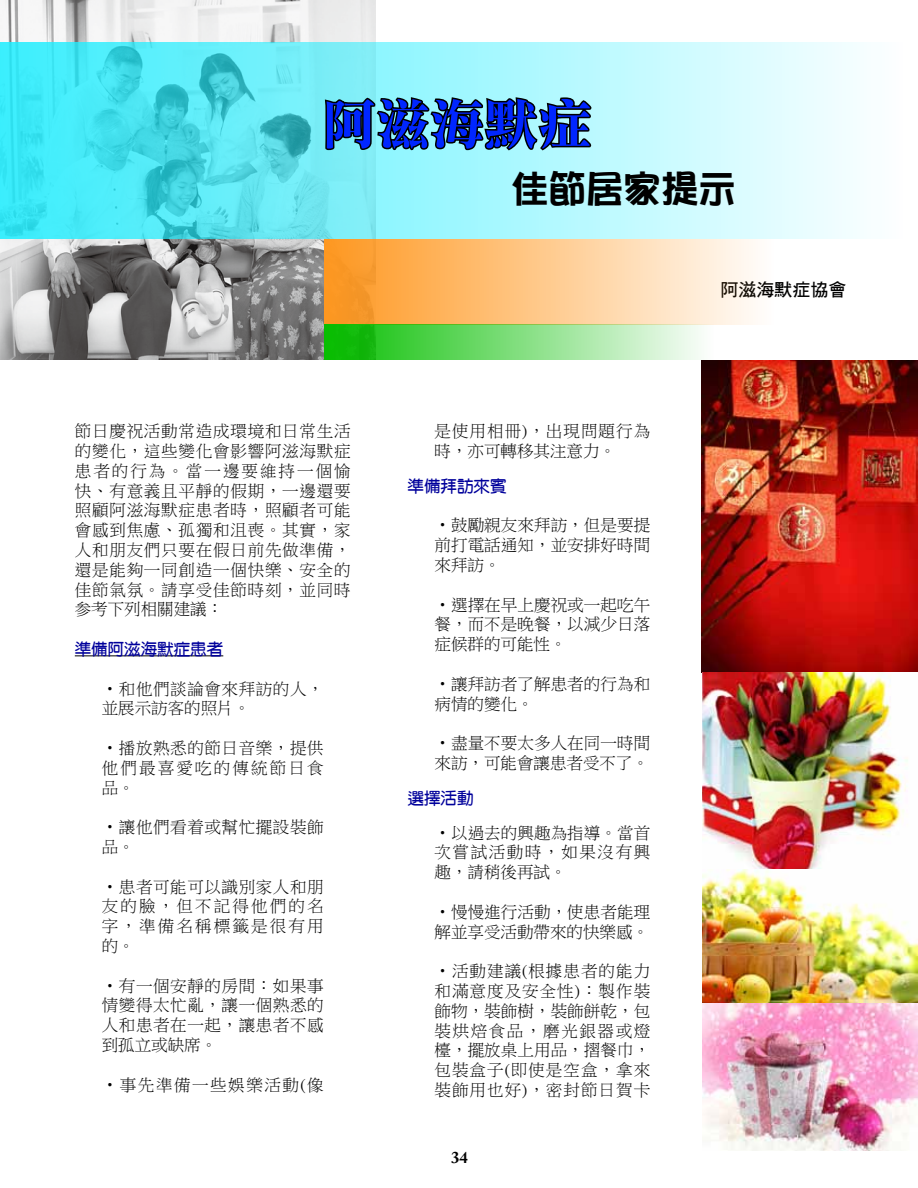
<style>
.page{position:relative;width:918px;height:1188px;background:#fff}
.page>*{position:absolute;margin:0;border:0;box-sizing:border-box;transform-origin:0 0}
.t1{font:54px "DF Li Song Bd WIN BF";color:#0026ff}
.t2{font:37.5px "DFPOP1 W9 HK BF";color:#000}
.t3{font:18px "DF Hei Bd HK BF";color:#000}
.t4{font:16.5px/19.8px "P Ming Li U";letter-spacing:.035em;color:#000;text-align:justify}
.t5{font:16.5px/19.8px "P Ming Li U";letter-spacing:.005em;color:#000}
.t6{font:16.5px/19.8px "P Ming Li U";color:#000}
.t7{font:16.5px/19.8px "P Ming Li U";letter-spacing:.065em;color:#000}
.t8{font:16.5px "DF Yuan Bd HK BF";color:#00009b}
.t9{font:16.5px "P Ming Li U";letter-spacing:.095em;color:#000}
.t10{font:700 16.5px "Adobe Caslon Pro";color:#000}
</style>
<div class="page">
<img style="left:0;top:0;width:375px;height:360px">
<hr style="left:75px;top:655px;width:148px;height:1px;background:#000">
<svg style="left:0;top:42px;width:860px;height:197px;background:#90eff7"></svg>
<svg style="left:323px;top:94px;width:276px;height:69px;background:#5d9297"></svg>
<div style="left:324px;top:239px;width:451px;height:86px;background:linear-gradient(to right,#fd961f,#fff)"></div>
<div style="left:324px;top:325px;width:392px;height:35px;background:linear-gradient(to right,#04bb00,#fff)"></div>
<img style="left:702px;top:360px;width:216px;height:791px">
<p class="t1" style="left:322px;top:97px;width:271px">阿滋海默症</p>
<p class="t2" style="left:511px;top:170px;width:226px">佳節居家提示</p>
<p class="t4" style="left:75px;top:421px;width:277px">節日慶祝活動常造成環境和日常生活的變化，這些變化會影響阿滋海默症患者的行為。當一邊要維持一個愉快、有意義且平靜的假期，一邊還要照顧阿滋海默症患者時，照顧者可能會感到焦慮、孤獨和沮喪。其實，家人和朋友們只要在假日前先做準備，還是能夠一同創造一個快樂、安全的佳節氣氛。請享受佳節時刻，並同時参考下列相關建議：</p>
<p class="t8" style="left:75px;top:641px;width:150px">準備阿滋海默症患者</p>
<p class="t4" style="left:102px;top:679px;width:223px">•和他們談論會來拜訪的人，並展示訪客的照片。</p>
<p class="t4" style="left:102px;top:738px;width:223px">•播放熟悉的節日音樂，提供他們最喜愛吃的傳統節日食品。</p>
<p class="t4" style="left:102px;top:817px;width:223px">•讓他們看着或幫忙擺設裝飾品。</p>
<p class="t4" style="left:102px;top:877px;width:223px">•患者可能可以識別家人和朋友的臉，但不記得他們的名字，準備名稱標籤是很有用的。</p>
<p class="t4" style="left:102px;top:976px;width:223px">•有一個安靜的房間：如果事情變得太忙亂，讓一個熟悉的人和患者在一起，讓患者不感到孤立或缺席。</p>
<p class="t9" style="left:102px;top:1076px;width:223px">•事先準備一些娛樂活動(像</p>
<p class="t7" style="left:435px;top:421px;width:217px">是使用相冊)，出現問題行為時，亦可轉移其注意力。</p>
<p class="t8" style="left:408px;top:478px;width:100px">準備拜訪來賓</p>
<p class="t4" style="left:435px;top:516px;width:217px">•鼓勵親友來拜訪，但是要提前打電話通知，並安排好時間來拜訪。</p>
<p class="t4" style="left:435px;top:595px;width:217px">•選擇在早上慶祝或一起吃午餐，而不是晚餐，以減少日落症候群的可能性。</p>
<p class="t5" style="left:435px;top:674px;width:217px">•讓拜訪者了解患者的行為和病情的變化。</p>
<p class="t5" style="left:435px;top:733px;width:217px">•盡量不要太多人在同一時間來訪，可能會讓患者受不了。</p>
<p class="t8" style="left:408px;top:790px;width:67px">選擇活動</p>
<p class="t4" style="left:435px;top:823px;width:217px">•以過去的興趣為指導。當首次嘗試活動時，如果沒有興趣，請稍後再試。</p>
<p class="t6" style="left:435px;top:902px;width:217px">•慢慢進行活動，使患者能理解並享受活動帶來的快樂感。</p>
<p class="t4" style="left:435px;top:961px;width:217px">•活動建議(根據患者的能力和滿意度及安全性)：製作裝飾物，裝飾樹，裝飾餅乾，包裝烘焙食品，磨光銀器或燈檯，擺放桌上用品，摺餐巾，包裝盒子(即使是空盒，拿來裝飾用也好)，密封節日賀卡</p>
<p class="t10" style="left:451px;top:1147px;width:18px">34</p>
<p class="t3" style="left:721px;top:280px;width:127px">阿滋海默症協會</p>
</div>
